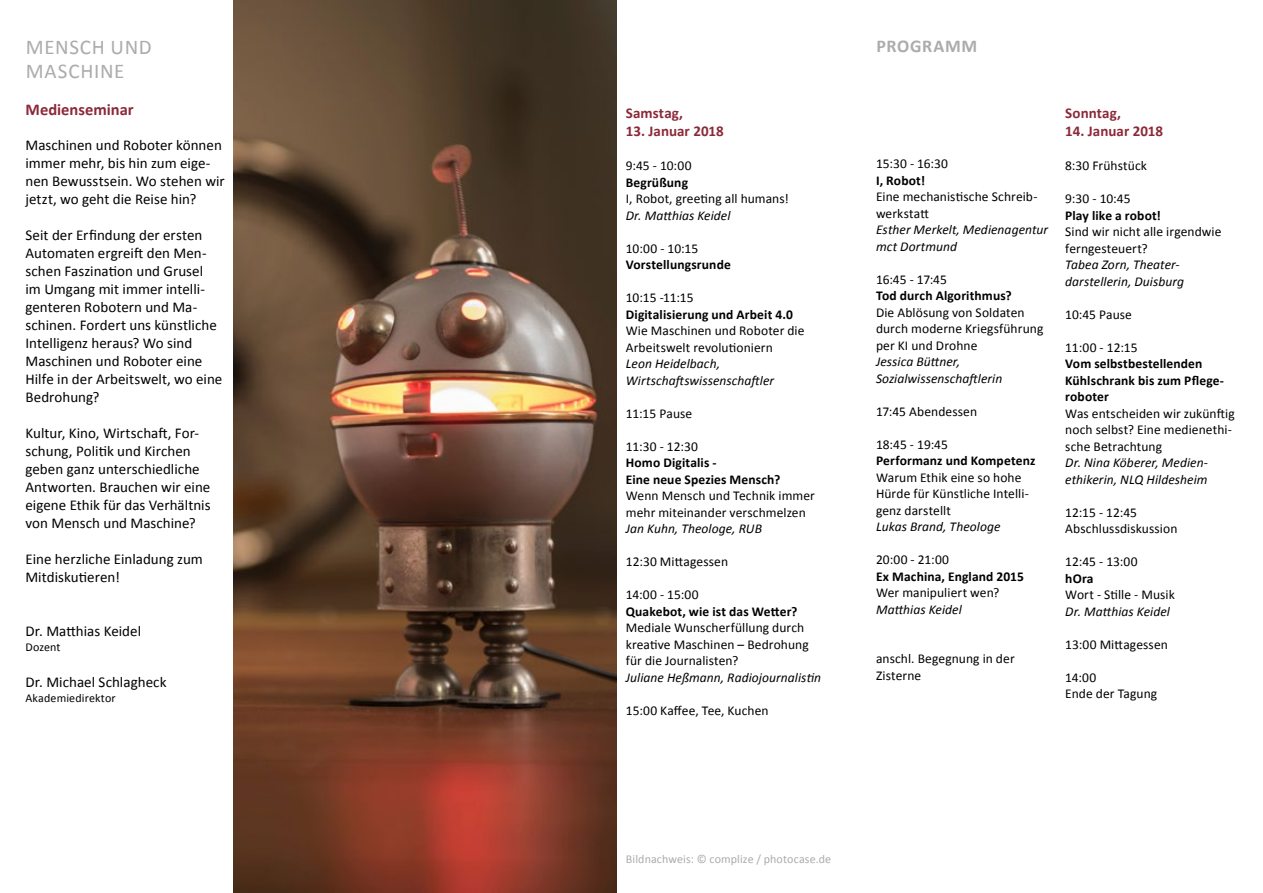
<style>
.page{position:relative;width:1263px;height:893px;background:#fff}
.page>*{position:absolute;margin:0;border:0;box-sizing:border-box;transform-origin:0 0}
.t1{font:21px "Calibri";letter-spacing:.03em;color:#adabad}
.t2{font:700 18px "Calibri";letter-spacing:.04em;color:#adabad}
.t3{font:700 16.5px "Calibri";color:#8b2939}
.t4{font:15px/18px "Calibri";color:#000}
.t5{font:700 15px "Calibri";letter-spacing:.005em;color:#8b2939}
.t6{font:13.5px/16.5px "Calibri";letter-spacing:.005em;color:#000}
.t7{font:italic 13.5px/16.5px "Calibri";letter-spacing:.005em;color:#000}
.t8{font:700 13.5px/16.5px "Calibri";letter-spacing:.01em;color:#000}
.t9{font:12px "Calibri";letter-spacing:.01em;color:#adabad}
.t10{font:12px "Calibri";letter-spacing:.01em;color:#000}
</style>
<div class="page">
<img style="left:234px;top:0;width:382px;height:893px">
<h1 class="t1" style="left:26px;top:32px;width:127px">MENSCH UND</h1>
<h2 class="t2" style="left:876px;top:33px;width:102px">PROGRAMM</h2>
<h1 class="t1" style="left:26px;top:56px;width:100px">MASCHINE</h1>
<p class="t3" style="left:26px;top:97px;width:110px">Medienseminar</p>
<p class="t4" style="left:26px;top:135px;width:201px">Maschinen und Roboter können immer mehr, bis hin zum eige&shy;nen Bewusstsein. Wo stehen wir jetzt, wo geht die Reise hin?</p>
<p class="t4" style="left:26px;top:225px;width:198px">Seit der Erfindung der ersten<br>Automaten ergreift den Men&shy;schen Faszination und Grusel<br>im Umgang mit immer intelli&shy;genteren Robotern und Ma&shy;schinen. Fordert uns künstliche<br>Intelligenz heraus? Wo sind<br>Maschinen und Roboter eine<br>Hilfe in der Arbeitswelt, wo eine<br>Bedrohung?</p>
<p class="t4" style="left:26px;top:423px;width:187px">Kultur, Kino, Wirtschaft, For&shy;schung, Politik und Kirchen geben ganz unterschiedliche<br>Antworten. Brauchen wir eine eigene Ethik für das Verhältnis von Mensch und Maschine?</p>
<p class="t4" style="left:26px;top:549px;width:179px">Eine herzliche Einladung zum<br>Mitdiskutieren!</p>
<p class="t5" style="left:626px;top:102px;width:59px">Samstag,</p>
<p class="t5" style="left:626px;top:120px;width:99px">13. Januar 2018</p>
<p class="t6" style="left:626px;top:157px;width:67px">9:45 - 10:00</p>
<p class="t8" style="left:626px;top:173px;width:64px">Begrüßung</p>
<p class="t6" style="left:626px;top:190px;width:164px">I, Robot, greeting all humans!</p>
<p class="t7" style="left:626px;top:206px;width:106px">Dr. Matthias Keidel</p>
<p class="t6" style="left:626px;top:239px;width:74px">10:00 - 10:15</p>
<p class="t8" style="left:626px;top:256px;width:107px">Vorstellungsrunde</p>
<p class="t6" style="left:626px;top:289px;width:69px">10:15 -11:15</p>
<p class="t8" style="left:626px;top:305px;width:169px">Digitalisierung und Arbeit 4.0</p>
<p class="t6" style="left:626px;top:322px;width:180px">Wie Maschinen und Roboter die<br>Arbeitswelt revolutioniern</p>
<p class="t7" style="left:626px;top:355px;width:150px">Leon Heidelbach,<br>Wirtschaftswissenschaftler</p>
<p class="t6" style="left:626px;top:404px;width:68px">11:15 Pause</p>
<p class="t6" style="left:626px;top:437px;width:74px">11:30 - 12:30</p>
<p class="t8" style="left:626px;top:454px;width:156px">Homo Digitalis -<br>Eine neue Spezies Mensch?</p>
<p class="t6" style="left:626px;top:487px;width:191px">Wenn Mensch und Technik immer mehr miteinander verschmelzen</p>
<p class="t7" style="left:626px;top:520px;width:138px">Jan Kuhn, Theologe, RUB</p>
<p class="t6" style="left:626px;top:553px;width:104px">12:30 Mittagessen</p>
<p class="t6" style="left:626px;top:586px;width:74px">14:00 - 15:00</p>
<p class="t8" style="left:626px;top:602px;width:173px">Quakebot, wie ist das Wetter?</p>
<p class="t6" style="left:626px;top:619px;width:184px">Mediale Wunscherfüllung durch kreative Maschinen – Bedrohung für die Journalisten?</p>
<p class="t7" style="left:626px;top:668px;width:197px">Juliane Heßmann, Radiojournalistin</p>
<p class="t6" style="left:626px;top:701px;width:144px">15:00 Kaffee, Tee, Kuchen</p>
<p class="t6" style="left:876px;top:155px;width:74px">15:30 - 16:30</p>
<p class="t8" style="left:876px;top:172px;width:51px">I, Robot!</p>
<p class="t6" style="left:876px;top:188px;width:163px">Eine mechanistische Schreib&shy;werkstatt</p>
<p class="t7" style="left:876px;top:221px;width:174px">Esther Merkelt, Medienagentur mct Dortmund</p>
<p class="t6" style="left:876px;top:271px;width:72px">16:45 - 17:45</p>
<p class="t8" style="left:876px;top:287px;width:137px">Tod durch Algorithmus?</p>
<p class="t6" style="left:876px;top:304px;width:169px">Die Ablösung von Soldaten durch moderne Kriegsführung per KI und Drohne</p>
<p class="t7" style="left:876px;top:353px;width:128px">Jessica Büttner,<br>Sozialwissenschaftlerin</p>
<p class="t6" style="left:876px;top:403px;width:103px">17:45 Abendessen</p>
<p class="t6" style="left:876px;top:436px;width:73px">18:45 - 19:45</p>
<p class="t8" style="left:876px;top:452px;width:161px">Performanz und Kompetenz</p>
<p class="t6" style="left:876px;top:469px;width:154px">Warum Ethik eine so hohe<br>Hürde für Künstliche Intelli&shy;genz darstellt</p>
<p class="t7" style="left:876px;top:518px;width:126px">Lukas Brand, Theologe</p>
<p class="t6" style="left:876px;top:551px;width:75px">20:00 - 21:00</p>
<p class="t8" style="left:876px;top:568px;width:150px">Ex Machina, England 2015</p>
<p class="t6" style="left:876px;top:584px;width:125px">Wer manipuliert wen?</p>
<p class="t7" style="left:876px;top:601px;width:87px">Matthias Keidel</p>
<p class="t4" style="left:26px;top:621px;width:117px">Dr. Matthias Keidel</p>
<p class="t10" style="left:26px;top:638px;width:37px">Dozent</p>
<p class="t4" style="left:26px;top:672px;width:143px">Dr. Michael Schlagheck</p>
<p class="t10" style="left:26px;top:689px;width:92px">Akademiedirektor</p>
<p class="t6" style="left:876px;top:650px;width:140px">anschl. Begegnung in der<br>Zisterne</p>
<p class="t5" style="left:1065px;top:102px;width:57px">Sonntag,</p>
<p class="t5" style="left:1065px;top:120px;width:99px">14. Januar 2018</p>
<p class="t6" style="left:1065px;top:157px;width:83px">8:30 Frühstück</p>
<p class="t6" style="left:1065px;top:190px;width:67px">9:30 - 10:45</p>
<p class="t8" style="left:1065px;top:206px;width:97px">Play like a robot!</p>
<p class="t6" style="left:1065px;top:223px;width:158px">Sind wir nicht alle irgendwie ferngesteuert?</p>
<p class="t7" style="left:1065px;top:256px;width:120px">Tabea Zorn, Theater&shy;darstellerin, Duisburg</p>
<p class="t6" style="left:1065px;top:305px;width:68px">10:45 Pause</p>
<p class="t6" style="left:1065px;top:338px;width:74px">11:00 - 12:15</p>
<p class="t8" style="left:1065px;top:355px;width:160px">Vom selbstbestellenden<br>Kühlschrank bis zum Pflege&shy;roboter</p>
<p class="t6" style="left:1065px;top:404px;width:171px">Was entscheiden wir zukünftig noch selbst? Eine medienethi&shy;sche Betrachtung</p>
<p class="t7" style="left:1065px;top:454px;width:144px">Dr. Nina Köberer, Medien&shy;ethikerin, NLQ Hildesheim</p>
<p class="t6" style="left:1065px;top:503px;width:114px">12:15 - 12:45<br>Abschlussdiskussion</p>
<p class="t6" style="left:1065px;top:553px;width:74px">12:45 - 13:00</p>
<p class="t8" style="left:1065px;top:569px;width:30px">hOra</p>
<p class="t6" style="left:1065px;top:586px;width:111px">Wort - Stille - Musik</p>
<p class="t7" style="left:1065px;top:602px;width:106px">Dr. Matthias Keidel</p>
<p class="t6" style="left:1065px;top:635px;width:104px">13:00 Mittagessen</p>
<p class="t6" style="left:1065px;top:668px;width:94px">14:00<br>Ende der Tagung</p>
<p class="t9" style="left:626px;top:851px;width:207px">Bildnachweis: © complize / photocase.de</p>
</div>
